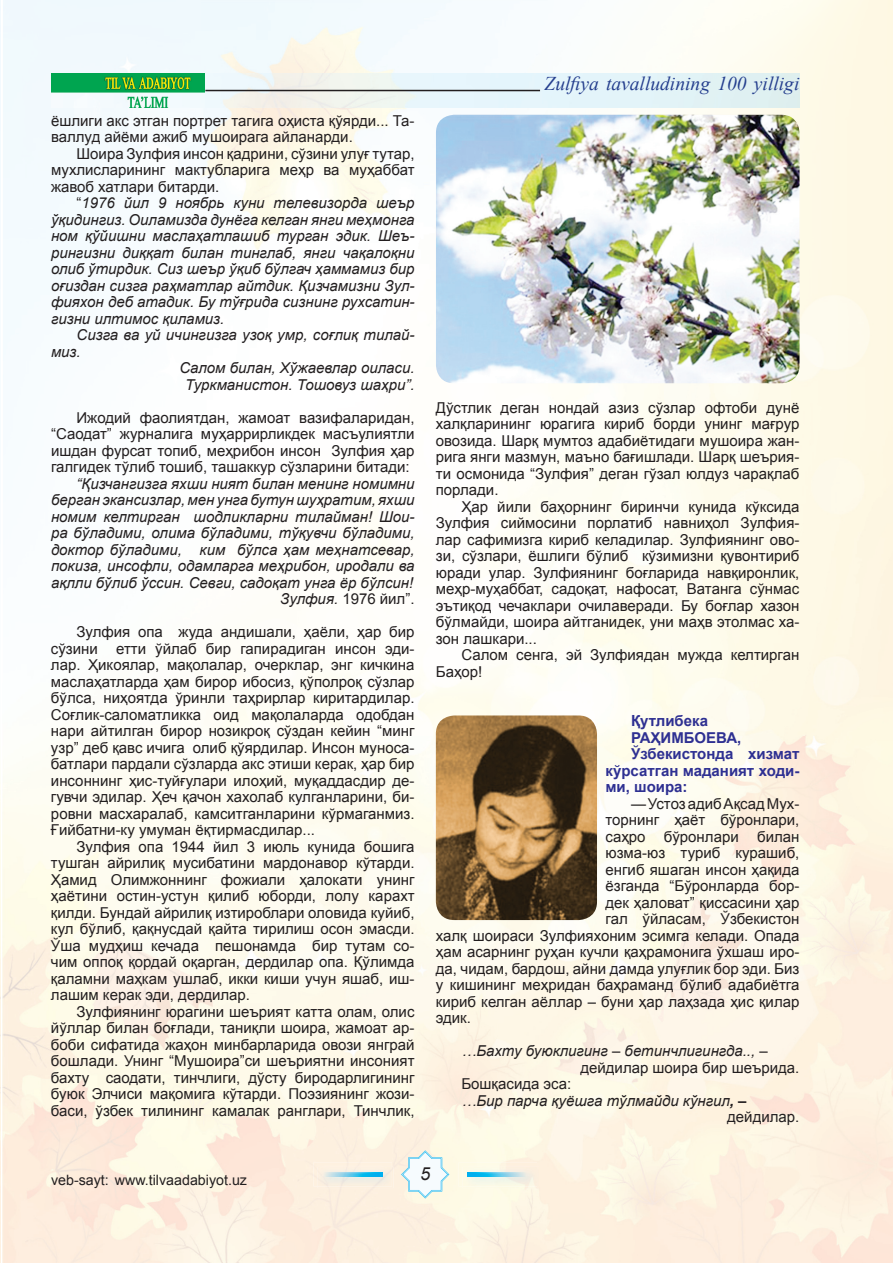
<style>
.page{position:relative;width:893px;height:1263px;background:#fff}
.page>*{position:absolute;margin:0;border:0;box-sizing:border-box;transform-origin:0 0}
.t1{font:italic 19.5px "Times New Roman";color:#253f8e}
.t2{font:italic 18px "Arial";color:#231f20}
.t3{font:15px/16.5px "Arial";color:#231f20;text-align:justify}
.t4{font:italic 15px/16.5px "Arial";color:#231f20;text-align:justify}
.t5{font:700 15px "Arial";color:#2e3092}
.t6{font:14.25px "Arial";color:#231f20}
.s1{font-style:normal}
.s2{font-weight:700}
</style>
<div class="page">
<img style="left:0;top:0;width:1px;height:1263px">
<img style="left:51px;top:73px;width:748px;height:35px">
<svg style="left:401px;top:1150px;width:48px;height:48px"></svg>
<img style="left:317px;top:1167px;width:77px;height:21px">
<img style="left:317px;top:1167px;width:75px;height:19px">
<img style="left:322px;top:1172px;width:61px;height:5px">
<img style="left:463px;top:1167px;width:74px;height:19px">
<img style="left:468px;top:1172px;width:60px;height:5px">
<hr style="left:205px;top:90px;width:335px;height:1px;background:#231f20">
<img style="left:436px;top:115px;width:363px;height:268px">
<img style="left:436px;top:715px;width:161px;height:205px">
<p class="t3" style="left:51px;top:112px;width:365px">ёшлиги акс этган портрет тагига оҳиста қўярди... Та&shy;валлуд айёми ажиб мушоирага айланарди.</p>
<p class="t3" style="left:51px;top:145px;width:365px;text-indent:26px">Шоира Зулфия инсон қадрини, сўзини улуғ тутар, мухлисларининг мактубларига меҳр ва муҳаббат жавоб хатлари битарди.</p>
<p class="t4" style="left:51px;top:195px;width:365px;text-indent:26px"><span class="s1">“</span>1976 йил 9 ноябрь куни телевизорда шеър ўқидингиз. Оиламизда дунёга келган янги меҳмонга ном қўйишни маслаҳатлашиб турган эдик. Шеъ&shy;рингизни диққат билан тинглаб, янги чақалоқни олиб ўтирдик. Сиз шеър ўқиб бўлгач ҳаммамиз бир оғиздан сизга раҳматлар айтдик. Қизчамизни Зул&shy;фияхон деб атадик. Бу тўғрида сизнинг рухсатин&shy;гизни илтимос қиламиз.</p>
<p class="t4" style="left:77px;top:327px;width:340px">Сизга ва уй ичингизга узоқ умр, соғлиқ тилай-</p>
<p class="t4" style="left:51px;top:343px;width:31px">миз.</p>
<p class="t4" style="left:179px;top:360px;width:237px">Салом билан, Хўжаевлар оиласи.</p>
<p class="t4" style="left:185px;top:376px;width:231px">Туркманистон. Тошовуз шаҳри”.</p>
<p class="t3" style="left:51px;top:409px;width:365px;text-indent:26px">Ижодий фаолиятдан, жамоат вазифаларидан, “Саодат” журналига муҳаррирликдек масъулиятли ишдан фурсат топиб, меҳрибон инсон Зулфия ҳар галгидек тўлиб тошиб, ташаккур сўзларини битади:</p>
<p class="t4" style="left:51px;top:475px;width:365px;text-align:right">“Қизчангизга яхши ният билан менинг номимни берган экансизлар, мен унга бутун шуҳратим, яхши номим келтирган шодликларни тилайман! Шои&shy;ра бўладими, олима бўладими, тўқувчи бўладими, доктор бўладими, ким бўлса ҳам меҳнатсевар, покиза, инсофли, одамларга меҳрибон, иродали ва ақлли бўлиб ўссин. Севги, садоқат унга ёр бўлсин!<br>Зулфия. <span class="s1">1976 йил”.</span></p>
<p class="t3" style="left:51px;top:624px;width:365px;text-indent:26px">Зулфия опа жуда андишали, ҳаёли, ҳар бир сўзини етти ўйлаб бир гапирадиган инсон эди&shy;лар. Ҳикоялар, мақолалар, очерклар, энг кичкина маслаҳатларда ҳам бирор ибосиз, қўполроқ сўзлар бўлса, ниҳоятда ўринли таҳрирлар киритардилар.<br>Соғлик-саломатликка оид мақолаларда одобдан нари айтилган бирор нозикроқ сўздан кейин “минг узр” деб қавс ичига олиб қўярдилар. Инсон муноса&shy;батлари пардали сўзларда акс этиши керак, ҳар бир инсоннинг ҳис-туйғулари илоҳий, муқаддасдир де&shy;гувчи эдилар. Ҳеч қачон хахолаб кулганларини, би&shy;ровни масхаралаб, камситганларини кўрмаганмиз.<br>Ғийбатни-ку умуман ёқтирмасдилар...</p>
<p class="t3" style="left:51px;top:838px;width:365px;text-indent:26px">Зулфия опа 1944 йил 3 июль кунида бошига тушган айрилиқ мусибатини мардонавор кўтарди.<br>Ҳамид Олимжоннинг фожиали ҳалокати унинг ҳаётини остин-устун қилиб юборди, лолу карахт қилди. Бундай айрилиқ изтироблари оловида куйиб, кул бўлиб, қақнусдай қайта тирилиш осон эмасди.<br>Ўша мудҳиш кечада пешонамда бир тутам со&shy;чим оппоқ қордай оқарган, дердилар опа. Қўлимда қаламни маҳкам ушлаб, икки киши учун яшаб, иш&shy;лашим керак эди, дердилар.</p>
<p class="t3" style="left:51px;top:1003px;width:365px;text-indent:26px">Зулфиянинг юрагини шеърият катта олам, олис йўллар билан боғлади, таниқли шоира, жамоат ар&shy;боби сифатида жаҳон минбарларида овози янграй бошлади. Унинг “Мушоира”си шеъриятни инсоният бахту саодати, тинчлиги, дўсту биродарлигининг буюк Элчиси мақомига кўтарди. Поэзиянинг жози&shy;баси, ўзбек тилининг камалак ранглари, Тинчлик,</p>
<h1 class="t1" style="left:545px;top:70px;width:256px">Zulfiya tavalludining 100 yilligi</h1>
<p class="t3" style="left:436px;top:399px;width:365px">Дўстлик деган нондай азиз сўзлар офтоби дунё халқларининг юрагига кириб борди унинг мағрур овозида. Шарқ мумтоз адабиётидаги мушоира жан&shy;рига янги мазмун, маъно бағишлади. Шарқ шеърия&shy;ти осмонида “Зулфия” деган гўзал юлдуз чарақлаб порлади.</p>
<p class="t3" style="left:436px;top:498px;width:365px;text-indent:26px">Ҳар йили баҳорнинг биринчи кунида кўксида Зулфия сиймосини порлатиб навниҳол Зулфия&shy;лар сафимизга кириб келадилар. Зулфиянинг ово&shy;зи, сўзлари, ёшлиги бўлиб кўзимизни қувонтириб юради улар. Зулфиянинг боғларида навқиронлик, меҳр-муҳаббат, садоқат, нафосат, Ватанга сўнмас эътиқод чечаклари очилаверади. Бу боғлар хазон бўлмайди, шоира айтганидек, уни маҳв этолмас ха&shy;зон лашкари...</p>
<p class="t3" style="left:436px;top:647px;width:365px;text-indent:26px">Салом сенга, эй Зулфиядан мужда келтирган<br>Баҳор!</p>
<p class="t5" style="left:631px;top:711px;width:79px">Қутлибека</p>
<p class="t5" style="left:631px;top:728px;width:112px">РАҲИМБОЕВА,</p>
<p class="t5" style="left:631px;top:744px;width:170px">Ўзбекистонда хизмат</p>
<p class="t5" style="left:605px;top:761px;width:195px">кўрсатган маданият ходи-</p>
<p class="t5" style="left:605px;top:777px;width:84px">ми, шоира:</p>
<p class="t3" style="left:631px;top:795px;width:170px">—Устоз адиб Ақсад Мух-</p>
<p class="t3" style="left:605px;top:812px;width:195px">торнинг ҳаёт бўронлари,</p>
<p class="t3" style="left:605px;top:828px;width:195px">саҳро бўронлари билан</p>
<p class="t3" style="left:605px;top:845px;width:195px">юзма-юз туриб курашиб,</p>
<p class="t3" style="left:605px;top:861px;width:195px">енгиб яшаган инсон ҳақида</p>
<p class="t3" style="left:605px;top:878px;width:195px">ёзганда “Бўронларда бор-</p>
<p class="t3" style="left:605px;top:894px;width:195px">дек ҳаловат” қиссасини ҳар</p>
<p class="t3" style="left:605px;top:911px;width:195px">гал ўйласам, Ўзбекистон</p>
<p class="t3" style="left:436px;top:927px;width:365px">халқ шоираси Зулфияхоним эсимга келади. Опада</p>
<p class="t3" style="left:436px;top:944px;width:365px">ҳам асарнинг руҳан кучли қаҳрамонига ўхшаш иро-</p>
<p class="t3" style="left:436px;top:960px;width:365px">да, чидам, бардош, айни дамда улуғлик бор эди. Биз</p>
<p class="t3" style="left:436px;top:977px;width:365px">у кишининг меҳридан баҳраманд бўлиб адабиётга</p>
<p class="t3" style="left:436px;top:993px;width:365px">кириб келган аёллар – буни ҳар лаҳзада ҳис қилар</p>
<p class="t3" style="left:436px;top:1010px;width:37px">эдик.</p>
<p class="t4" style="left:461px;top:1043px;width:308px">…Бахту буюклигинг – бетинчлигингда.., –</p>
<p class="t3" style="left:580px;top:1059px;width:221px">дейдилар шоира бир шеърида.</p>
<p class="t3" style="left:461px;top:1076px;width:111px">Бошқасида эса:</p>
<p class="t4" style="left:461px;top:1092px;width:287px">…Бир парча қуёшга тўлмайди кўнгил<span class="s2">, –</span></p>
<p class="t3" style="left:727px;top:1109px;width:74px">дейдилар.</p>
<p class="t6" style="left:51px;top:1171px;width:198px">veb-sayt: www.tilvaadabiyot.uz</p>
<p class="t2" style="left:420px;top:1161px;width:12px">5</p>
</div>
